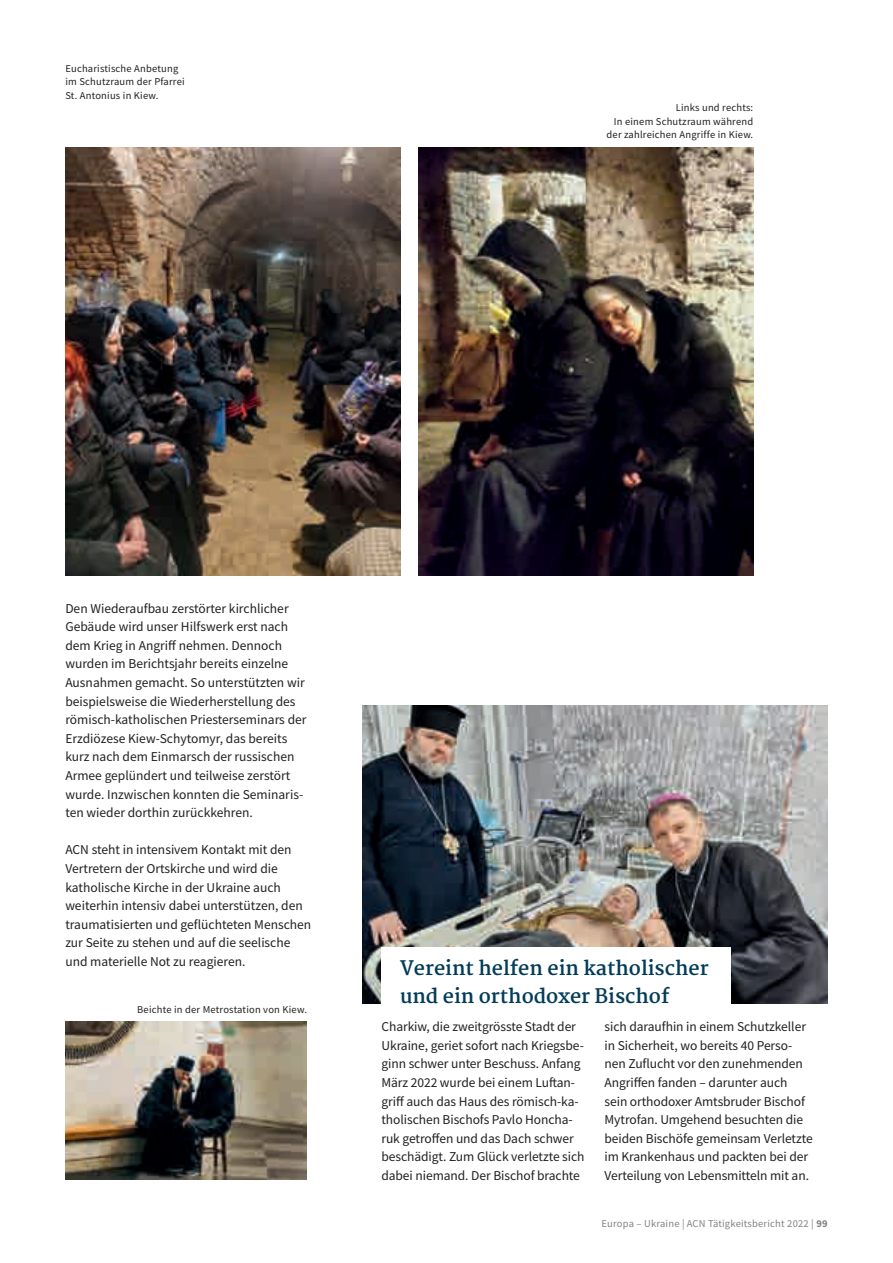
<style>
.page{position:relative;width:893px;height:1263px;background:#fff}
.page>*{position:absolute;margin:0;border:0;box-sizing:border-box;transform-origin:0 0}
.t1{font:700 19.5px/27.9px "Martel";color:#033c58}
.t2{font:13.5px/18.6px "Source Sans Pro";letter-spacing:-.005em;color:#231f20}
.t3{font:10.5px/13.5px "Source Sans Pro";letter-spacing:.02em;color:#231f20}
.t4{font:10.5px "Source Sans Pro";letter-spacing:.02em;color:#808285}
.s1{font-weight:700}
</style>
<div class="page">
<img style="left:65px;top:1022px;width:242px;height:158px">
<img style="left:65px;top:147px;width:335px;height:428px">
<img style="left:419px;top:147px;width:334px;height:428px">
<img style="left:363px;top:705px;width:465px;height:298px">
<div style="left:381px;top:947px;width:349px;height:61px;background:#fff"></div>
<p class="t3" style="left:65px;top:61px;width:121px">Eucharistische Anbetung im Schutzraum der Pfarrei<br>St. Antonius in Kiew.</p>
<p class="t3" style="left:607px;top:101px;width:148px;text-align:right">Links und rechts:<br>In einem Schutzraum während der zahlreichen Angriffe in Kiew.</p>
<p class="t2" style="left:65px;top:599px;width:243px">Den Wiederaufbau zerstörter kirchlicher Gebäude wird unser Hilfswerk erst nach dem Krieg in Angriff nehmen. Dennoch wurden im Berichtsjahr bereits einzelne Ausnahmen gemacht. So unterstützten wir beispielsweise die Wiederherstellung des römisch-katholischen Priesterseminars der Erzdiözese Kiew-Schytomyr, das bereits kurz nach dem Einmarsch der russischen Armee geplündert und teilweise zerstört wurde. Inzwischen konnten die Seminaris&shy;ten wieder dorthin zurückkehren.</p>
<p class="t2" style="left:65px;top:840px;width:247px">ACN steht in intensivem Kontakt mit den Vertretern der Ortskirche und wird die katholische Kirche in der Ukraine auch weiterhin intensiv dabei unterstützen, den traumatisierten und geflüchteten Menschen zur Seite zu stehen und auf die seelische und materielle Not zu reagieren.</p>
<p class="t3" style="left:137px;top:1002px;width:171px">Beichte in der Metrostation von Kiew.</p>
<h1 class="t1" style="left:400px;top:955px;width:310px">Vereint helfen ein katholischer und ein orthodoxer Bischof</h1>
<p class="t2" style="left:381px;top:1017px;width:205px">Charkiw, die zweitgrösste Stadt der Ukraine, geriet sofort nach Kriegsbe&shy;ginn schwer unter Beschuss. Anfang März 2022 wurde bei einem Luftan&shy;griff auch das Haus des römisch-ka&shy;tholischen Bischofs Pavlo Honcha&shy;ruk getroffen und das Dach schwer beschädigt. Zum Glück verletzte sich dabei niemand. Der Bischof brachte</p>
<p class="t2" style="left:604px;top:1017px;width:210px">sich daraufhin in einem Schutzkeller in Sicherheit, wo bereits 40 Perso&shy;nen Zuflucht vor den zunehmenden Angriffen fanden – darunter auch sein orthodoxer Amtsbruder Bischof Mytrofan. Umgehend besuchten die beiden Bischöfe gemeinsam Verletzte im Krankenhaus und packten bei der Verteilung von Lebensmitteln mit an.</p>
<p class="t4" style="left:601px;top:1217px;width:228px">Europa – Ukraine | ACN Tätigkeitsbericht 2022 | <span class="s1">99</span></p>
</div>
